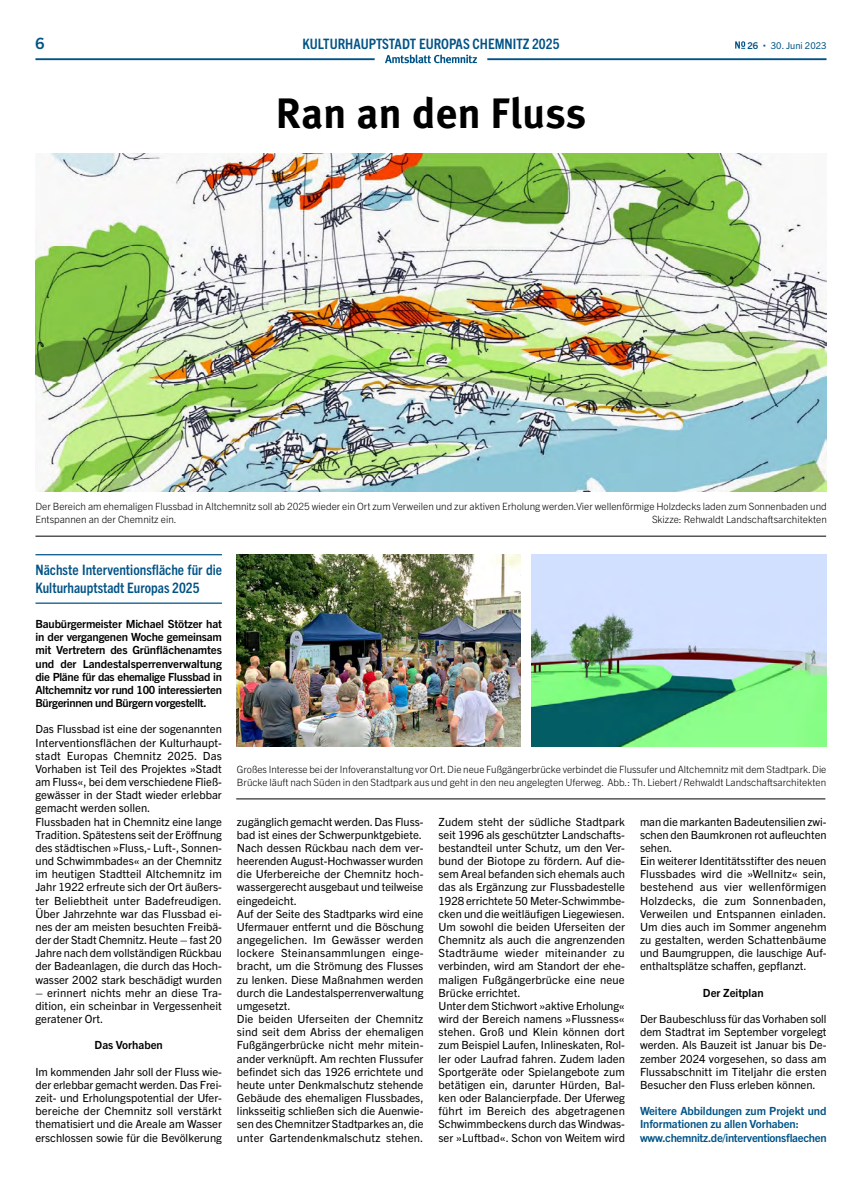
<style>
.page{position:relative;width:862px;height:1184px;background:#fff}
.page>*{position:absolute;margin:0;border:0;box-sizing:border-box;transform-origin:0 0}
.Überschrift_1_Ordnun{font:700 42.5px "Meta Pro";color:#000}
.t1{font:700 15.62px "Trade Gothic Next LT Pro";color:#005386}
.Teaser_blau_mit_Absa{font:700 condensed 14.38px/17.2px "Trade Gothic Next LT Pro";color:#005386}
.Rubrikenbezeichnung{font:700 condensed 14.38px "Trade Gothic Next LT Pro";color:#005386}
.Fließtext{font:11.25px/13.1px "Trade Gothic Next LT Pro";color:#000;text-align:justify}
.Teasertext_fett{font:700 11.25px/13.1px "Trade Gothic Next LT Pro";letter-spacing:-.025em;color:#000;text-align:justify}
.Fließtext-2{font:700 11.25px/13.1px "Trade Gothic Next LT Pro";letter-spacing:-.01em;color:#005386}
.Zwischenüberschrift{font:700 11.25px "Trade Gothic Next LT Pro";color:#000}
.Bildunterschrift{font:300 10px/13.1px "Trade Gothic Next LT Pro";color:#000}
.t2{font:9.38px "Trade Gothic Next LT Pro";color:#005386}
.t3{font:700 9.38px "Trade Gothic Next LT Pro";color:#005386}
</style>
<div class="page">
<hr style="left:35px;top:58px;width:339px;height:2px;background:#005386">
<hr style="left:487px;top:58px;width:339px;height:2px;background:#005386">
<svg style="left:385px;top:55px;width:92px;height:8px"></svg>
<svg style="left:735px;top:41px;width:9px;height:8px"></svg>
<hr style="left:35px;top:554px;width:187px;height:1px;background:#005386">
<hr style="left:35px;top:602px;width:187px;height:2px;background:#005386">
<img style="left:35px;top:154px;width:791px;height:337px">
<hr style="left:35px;top:536px;width:790px;height:1px;background:#000">
<img style="left:236px;top:554px;width:283px;height:192px">
<hr style="left:236px;top:798px;width:588px;height:1px;background:#000">
<img style="left:531px;top:554px;width:295px;height:192px">
<h2 class="t1" style="left:35px;top:32px;width:10px">6</h2>
<p class="Rubrikenbezeichnung" style="left:302px;top:34px;width:258px">KULTURHAUPTSTADT EUROPAS CHEMNITZ 2025</p>
<p class="t3" style="left:747px;top:39px;width:12px">26</p>
<p class="t2" style="left:770px;top:39px;width:57px">30. Juni 2023</p>
<p class="Überschrift_1_Ordnun" style="left:276px;top:80px;width:312px">Ran an den Fluss</p>
<p class="Bildunterschrift" style="left:35px;top:498px;width:792px">Der Bereich am ehemaligen Flussbad in Altchemnitz soll ab 2025 wieder ein Ort zum Verweilen und zur aktiven Erholung werden.Vier wellenförmige Holzdecks laden zum Sonnenbaden und<br>Entspannen an der Chemnitz ein.</p>
<p class="Bildunterschrift" style="left:651px;top:512px;width:176px">Skizze: Rehwaldt Landschaftsarchitekten</p>
<p class="Teaser_blau_mit_Absa" style="left:35px;top:560px;width:188px">Nächste Interventionsfläche für die<br>Kulturhauptstadt Europas 2025</p>
<p class="Teasertext_fett" style="left:35px;top:616px;width:188px">Baubürgermeister Michael Stötzer hat in der vergangenen Woche gemeinsam mit Vertretern des Grünflächenamtes und der Landestalsperrenverwaltung die Pläne für das ehemalige Flussbad in Altchemnitz vor rund 100 interessierten Bürgerinnen und Bürgern vorgestellt.</p>
<p class="Fließtext" style="left:35px;top:722px;width:188px">Das Flussbad ist eine der sogenannten Interventionsflächen der Kulturhaupt&shy;stadt Europas Chemnitz 2025. Das Vorhaben ist Teil des Projektes »Stadt am Fluss«, bei dem verschiedene Fließ&shy;gewässer in der Stadt wieder erlebbar gemacht werden sollen.</p>
<p class="Fließtext" style="left:35px;top:814px;width:188px">Flussbaden hat in Chemnitz eine lange Tradition. Spätestens seit der Eröffnung des städtischen »Fluss,- Luft-, Sonnen&shy;und Schwimmbades« an der Chemnitz im heutigen Stadtteil Altchemnitz im Jahr 1922 erfreute sich der Ort äußers&shy;ter Beliebtheit unter Badefreudigen.<br>Über Jahrzehnte war das Flussbad ei&shy;nes der am meisten besuchten Freibä&shy;der der Stadt Chemnitz. Heute – fast 20<br>Jahre nach dem vollständigen Rückbau der Badeanlagen, die durch das Hoch&shy;wasser 2002 stark beschädigt wurden</p>
<p class="Fließtext" style="left:35px;top:985px;width:188px">– erinnert nichts mehr an diese Tra&shy;dition, ein scheinbar in Vergessenheit geratener Ort.</p>
<p class="Zwischenüberschrift" style="left:94px;top:1037px;width:70px">Das Vorhaben</p>
<p class="Fließtext" style="left:35px;top:1064px;width:188px">Im kommenden Jahr soll der Fluss wie&shy;der erlebbar gemacht werden. Das Frei&shy;zeit- und Erholungspotential der Ufer&shy;bereiche der Chemnitz soll verstärkt thematisiert und die Areale am Wasser erschlossen sowie für die Bevölkerung</p>
<p class="Bildunterschrift" style="left:237px;top:762px;width:590px">Großes Interesse bei der Infoveranstaltung vor Ort. Die neue Fußgängerbrücke verbindet die Flussufer und Altchemnitz mit dem Stadtpark. Die<br>Brücke läuft nach Süden in den Stadtpark aus und geht in den neu angelegten Uferweg. Abb.: Th. Liebert / Rehwaldt Landschaftsarchitekten</p>
<p class="Fließtext" style="left:237px;top:814px;width:188px">zugänglich gemacht werden. Das Fluss&shy;bad ist eines der Schwerpunktgebiete.</p>
<p class="Fließtext" style="left:237px;top:840px;width:188px">Nach dessen Rückbau nach dem ver&shy;heerenden August-Hochwasser wurden die Uferbereiche der Chemnitz hoch&shy;wassergerecht ausgebaut und teilweise eingedeicht.</p>
<p class="Fließtext" style="left:237px;top:906px;width:188px">Auf der Seite des Stadtparks wird eine Ufermauer entfernt und die Böschung angegelichen. Im Gewässer werden lockere Steinansammlungen einge&shy;bracht, um die Strömung des Flusses zu lenken. Diese Maßnahmen werden durch die Landestalsperrenverwaltung umgesetzt.</p>
<p class="Fließtext" style="left:237px;top:1011px;width:188px">Die beiden Uferseiten der Chemnitz sind seit dem Abriss der ehemaligen Fußgängerbrücke nicht mehr mitein&shy;ander verknüpft. Am rechten Flussufer befindet sich das 1926 errichtete und heute unter Denkmalschutz stehende Gebäude des ehemaligen Flussbades, linksseitig schließen sich die Auenwie&shy;sen des Chemnitzer Stadtparkes an, die unter Gartendenkmalschutz stehen.</p>
<p class="Fließtext" style="left:438px;top:814px;width:188px">Zudem steht der südliche Stadtpark seit 1996 als geschützter Landschafts&shy;bestandteil unter Schutz, um den Ver&shy;bund der Biotope zu fördern. Auf die&shy;sem Areal befanden sich ehemals auch das als Ergänzung zur Flussbadestelle 1928 errichtete 50 Meter-Schwimmbe&shy;cken und die weitläufigen Liegewiesen.<br>Um sowohl die beiden Uferseiten der Chemnitz als auch die angrenzenden Stadträume wieder miteinander zu verbinden, wird am Standort der ehe&shy;maligen Fußgängerbrücke eine neue Brücke errichtet.</p>
<p class="Fließtext" style="left:438px;top:998px;width:188px">Unter dem Stichwort »aktive Erholung« wird der Bereich namens »Flussness« stehen. Groß und Klein können dort zum Beispiel Laufen, Inlineskaten, Rol&shy;ler oder Laufrad fahren. Zudem laden Sportgeräte oder Spielangebote zum betätigen ein, darunter Hürden, Bal&shy;ken oder Balancierpfade. Der Uferweg führt im Bereich des abgetragenen Schwimmbeckens durch das Windwas&shy;ser »Luftbad«. Schon von Weitem wird</p>
<p class="Fließtext" style="left:639px;top:814px;width:188px">man die markanten Badeutensilien zwi&shy;schen den Baumkronen rot aufleuchten sehen.</p>
<p class="Fließtext" style="left:639px;top:853px;width:188px">Ein weiterer Identitätsstifter des neuen Flussbades wird die »Wellnitz« sein, bestehend aus vier wellenförmigen Holzdecks, die zum Sonnenbaden, Verweilen und Entspannen einladen.<br>Um dies auch im Sommer angenehm zu gestalten, werden Schattenbäume und Baumgruppen, die lauschige Auf&shy;enthaltsplätze schaffen, gepflanzt.</p>
<p class="Zwischenüberschrift" style="left:702px;top:984px;width:62px">Der Zeitplan</p>
<p class="Fließtext" style="left:639px;top:1011px;width:188px">Der Baubeschluss für das Vorhaben soll dem Stadtrat im September vorgelegt werden. Als Bauzeit ist Januar bis De&shy;zember 2024 vorgesehen, so dass am Flussabschnitt im Titeljahr die ersten Besucher den Fluss erleben können.</p>
<p class="Fließtext-2" style="left:639px;top:1103px;width:188px">Weitere Abbildungen zum Projekt und<br>Informationen zu allen Vorhaben: www.chemnitz.de/interventionsflaechen</p>
</div>
